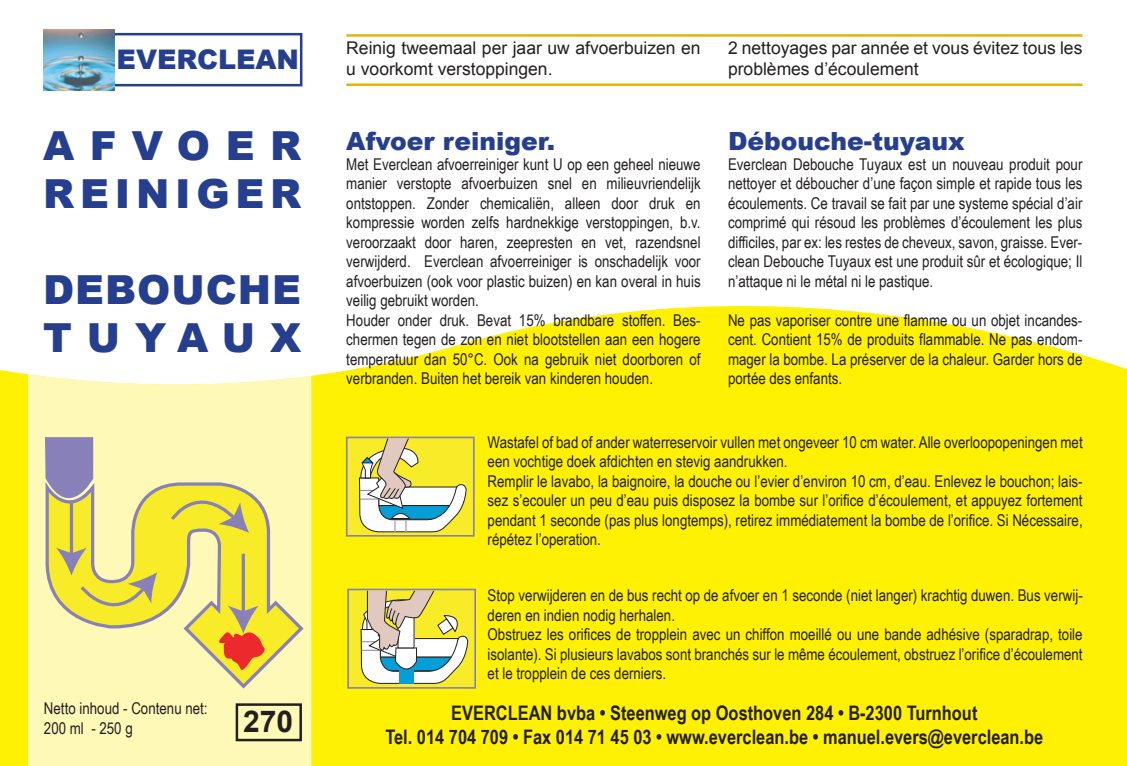
<style>
.page{position:relative;width:1127px;height:766px;background:#fff}
.page>*{position:absolute;margin:0;border:0;box-sizing:border-box;transform-origin:0 0}
.t1{font:900 40px/48px "Arial";letter-spacing:.145em;color:#253f8e}
.t2{font:900 40px/48px "Arial";letter-spacing:.025em;color:#253f8e}
.t3{font:700 30px "Arial";color:#231f20}
.t4{font:900 27px "Arial";color:#253f8e}
.t5{font:900 25px "Arial";color:#253f8e}
.t6{font:700 20px/24px "Arial Narrow";color:#231f20;text-align:center}
.t7{font:17.5px/21px "Arial";color:#231f20}
.t8{font:16.25px/19.5px "Arial Narrow";color:#231f20}
</style>
<div class="page">
<div style="left:0;top:306px;width:1127px;height:459px;background:#fff101"></div>
<svg style="left:28px;top:29px;width:283px;height:345px"></svg>
<div style="left:28px;top:374px;width:283px;height:391px;background:#fff9b8"></div>
<div style="left:50px;top:34px;width:251px;height:51px;background:#fff"></div>
<div style="left:49px;top:33px;width:253px;height:53px;border:2px solid #253f8e"></div>
<img style="left:44px;top:30px;width:71px;height:60px">
<div style="left:347px;top:437px;width:127px;height:98px;background:#f8eb28"></div>
<div style="left:346px;top:436px;width:129px;height:100px;border:2px solid #8780b9"></div>
<div style="left:348px;top:589px;width:127px;height:98px;background:#f8eb28"></div>
<div style="left:347px;top:588px;width:129px;height:100px;border:2px solid #8780b9"></div>
<div style="left:45px;top:437px;width:48px;height:41px;background:#8780b9"></div>
<svg style="left:45px;top:478px;width:261px;height:210px;background:#f1e98f"></svg>
<svg style="left:56px;top:547px;width:101px;height:79px;background:#e4da5e"></svg>
<svg style="left:169px;top:481px;width:80px;height:51px;background:#e0d54e"></svg>
<hr style="left:242px;top:553px;width:3px;height:60px;background:#8780b9">
<svg style="left:216px;top:605px;width:51px;height:68px;background:#e5a340"></svg>
<svg style="left:359px;top:436px;width:108px;height:96px"></svg>
<svg style="left:360px;top:585px;width:108px;height:99px"></svg>
<hr style="left:346px;top:34px;width:736px;height:3px;background:#dfb805">
<hr style="left:346px;top:83px;width:736px;height:3px;background:#dfb805">
<div style="left:236px;top:703px;width:66px;height:38px;border:2px solid #231f20"></div>
<div style="left:1100px;top:560px;width:27px;height:205px;background:#fff101"></div>
<h3 class="t4" style="left:117px;top:44px;width:184px">EVERCLEAN</h3>
<h1 class="t1" style="left:43px;top:122px;width:259px">AFVOER<br>REINIGER</h1>
<h1 class="t2" style="left:43px;top:266px;width:259px">DEBOUCHE<br>TUYAUX</h1>
<p class="t7" style="left:346px;top:37px;width:356px">Reinig tweemaal per jaar uw afvoerbuizen en u voorkomt verstoppingen.</p>
<p class="t7" style="left:728px;top:37px;width:356px">2 nettoyages par année et vous évitez tous les problèmes d’écoulement</p>
<h3 class="t5" style="left:346px;top:127px;width:210px">Afvoer reiniger.</h3>
<p class="t8" style="left:346px;top:154px;width:356px">Met Everclean afvoerreiniger kunt U op een geheel nieuwe manier verstopte afvoerbuizen snel en milieuvriendelijk ontstoppen. Zonder chemicaliën, alleen door druk en kompressie worden zelfs hardnekkige verstoppingen, b.v. veroorzaakt door haren, zeepresten en vet, razendsnel verwijderd. Everclean afvoerreiniger is onschadelijk voor afvoerbuizen (ook voor plastic buizen) en kan overal in huis veilig gebruikt worden.<br>Houder onder druk. Bevat 15% brandbare stoffen. Bes&shy;chermen tegen de zon en niet blootstellen aan een hogere temperatuur dan 50°C. Ook na gebruik niet doorboren of verbranden. Buiten het bereik van kinderen houden.</p>
<h3 class="t5" style="left:728px;top:127px;width:238px">Débouche-tuyaux</h3>
<p class="t8" style="left:728px;top:154px;width:356px;text-align:justify">Everclean Debouche Tuyaux est un nouveau produit pour nettoyer et déboucher d’une façon simple et rapide tous les écoulements. Ce travail se fait par une systeme spécial d’air comprimé qui résoud les problèmes d’écoulement les plus difficiles, par ex: les restes de cheveux, savon, graisse. Ever&shy;clean Debouche Tuyaux est une produit sûr et écologique; Il n’attaque ni le métal ni le pastique.</p>
<p class="t8" style="left:728px;top:310px;width:356px;text-align:justify">Ne pas vaporiser contre une flamme ou un objet incandes&shy;cent. Contient 15% de produits flammable. Ne pas endom&shy;mager la bombe. La préserver de la chaleur. Garder hors de portée des enfants.</p>
<p class="t8" style="left:488px;top:432px;width:597px">Wastafel of bad of ander waterreservoir vullen met ongeveer 10 cm water. Alle overloopopeningen met een vochtige doek afdichten en stevig aandrukken.<br>Remplir le lavabo, la baignoire, la douche ou l’evier d’environ 10 cm, d’eau. Enlevez le bouchon; lais&shy;sez s’ecouler un peu d’eau puis disposez la bombe sur l’orifice d’écoulement, et appuyez fortement pendant 1 seconde (pas plus longtemps), retirez immédiatement la bombe de l’orifice. Si Nécessaire, répétez l’operation.</p>
<p class="t8" style="left:488px;top:585px;width:597px">Stop verwijderen en de bus recht op de afvoer en 1 seconde (niet langer) krachtig duwen. Bus verwij&shy;deren en indien nodig herhalen.<br>Obstruez les orifices de tropplein avec un chiffon moeillé ou une bande adhésive (sparadrap, toile isolante). Si plusieurs lavabos sont branchés sur le même écoulement, obstruez l’orifice d’écoulement et le tropplein de ces derniers.</p>
<p class="t8" style="left:44px;top:698px;width:165px">Netto inhoud - Contenu net:<br>200 ml - 250 g</p>
<h2 class="t3" style="left:243px;top:704px;width:52px">270</h2>
<p class="t6" style="left:385px;top:700px;width:659px">EVERCLEAN bvba • Steenweg op Oosthoven 284 • B-2300 Turnhout<br>Tel. 014 704 709 • Fax 014 71 45 03 • www.everclean.be • manuel.evers@everclean.be</p>
</div>
